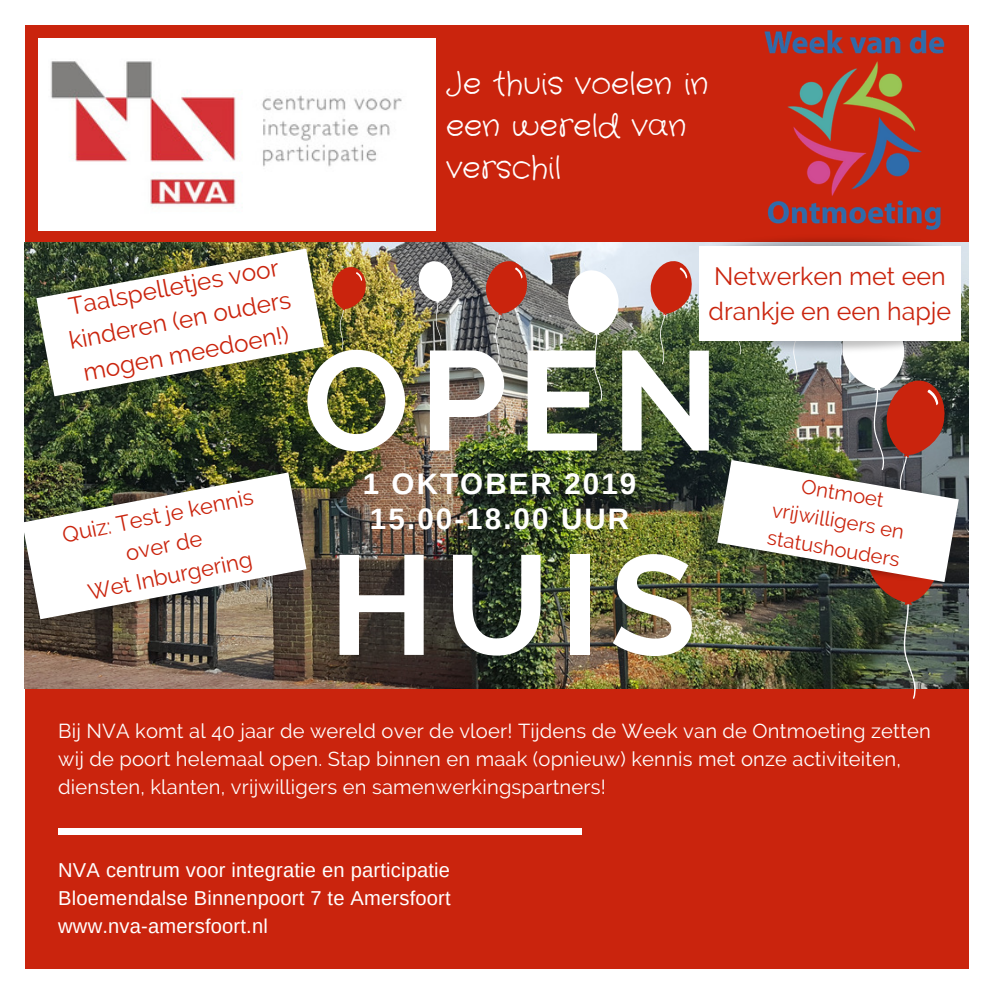
<style>
.page{position:relative;width:992px;height:992px;background:#fff}
.page>*{position:absolute;margin:0;border:0;box-sizing:border-box;transform-origin:0 0}
.t1{font:700 141px "Raleway";letter-spacing:.07em;color:#fff}
.t2{font:30.75px/42.2px "Crafty Girls";color:#fff}
.t3{font:700 29.5px/35.8px "Arimo";letter-spacing:.07em;color:#fff}
.t4{font:25px/34.8px "Raleway";color:#ca240d}
.t5{font:24.25px/34px "Raleway";color:#ca240d;text-align:center}
.t6{font:22px/30.5px "Raleway";color:#ca240d;text-align:center}
.t7{font:20.25px/28.2px "Raleway";letter-spacing:.01em;color:#fff}
.t8{font:20.25px/28.2px "Arimo";letter-spacing:.01em;color:#fff;text-align:justify}
.t9{font:20.25px/28px "Raleway";color:#ca240d;text-align:center}
</style>
<div class="page">
<div style="left:25px;top:25px;width:944px;height:944px;background:#ca240d"></div>
<div style="left:58px;top:829px;width:524px;height:5px;background:#fff"></div>
<img style="left:25px;top:242px;width:944px;height:447px">
<img style="left:38px;top:39px;width:398px;height:191px">
<img style="left:765px;top:30px;width:180px;height:192px">
<svg style="left:650px;top:261px;width:42px;height:103px"></svg>
<svg style="left:568px;top:270px;width:51px;height:131px;background:#959e8b"></svg>
<svg style="left:486px;top:261px;width:41px;height:103px"></svg>
<svg style="left:419px;top:261px;width:33px;height:85px;background:#a6a59d"></svg>
<div style="left:423px;top:266px;width:8px;height:11px;background:#fff;border-radius:2px"></div>
<img style="left:332px;top:267px;width:34px;height:83px">
<svg style="left:356px;top:272px;width:6px;height:9px"></svg>
<img style="left:44px;top:320px;width:291px;height:102px">
<img style="left:26px;top:222px;width:291px;height:103px">
<img style="left:36px;top:248px;width:288px;height:148px">
<img style="left:30px;top:543px;width:287px;height:102px">
<img style="left:24px;top:446px;width:275px;height:26px">
<img style="left:24px;top:472px;width:282px;height:147px">
<img style="left:693px;top:316px;width:273px;height:49px">
<img style="left:693px;top:222px;width:273px;height:49px">
<div style="left:699px;top:246px;width:261px;height:95px;background:#fff"></div>
<img style="left:708px;top:520px;width:9px;height:84px">
<img style="left:959px;top:438px;width:8px;height:84px">
<img style="left:717px;top:341px;width:242px;height:358px">
<h2 class="t2" style="left:446px;top:63px;width:264px">Je thuis voelen in een wereld van verschil</h2>
<p class="t5" style="left:60px;top:291px;width:227px;rotate:-11deg">Taalspelletjes voor kinderen (en ouders mogen meedoen!)</p>
<p class="t6" style="left:60px;top:519px;width:196px;rotate:-11deg">Quiz: Test je kennis over de<br>Wet Inburgering</p>
<p class="t4" style="left:708px;top:259px;width:244px">Netwerken met een drankje en een hapje</p>
<h1 class="t1" style="left:303px;top:318px;width:418px">OPEN</h1>
<h3 class="t3" style="left:363px;top:466px;width:275px">1 OKTOBER 2019<br>15.00-18.00 UUR</h3>
<h1 class="t1" style="left:329px;top:522px;width:369px">HUIS</h1>
<p class="t9" style="left:778px;top:468px;width:135px;rotate:9deg">Ontmoet vrijwilligers en statushouders</p>
<p class="t7" style="left:58px;top:716px;width:874px">Bij NVA komt al 40 jaar de wereld over de vloer! Tijdens de Week van de Ontmoeting zetten wij de poort helemaal open. Stap binnen en maak (opnieuw) kennis met onze activiteiten, diensten, klanten, vrijwilligers en samenwerkingspartners!</p>
<p class="t8" style="left:58px;top:856px;width:394px">NVA centrum voor integratie en participatie Bloemendalse Binnenpoort 7 te Amersfoort www.nva-amersfoort.nl</p>
</div>
